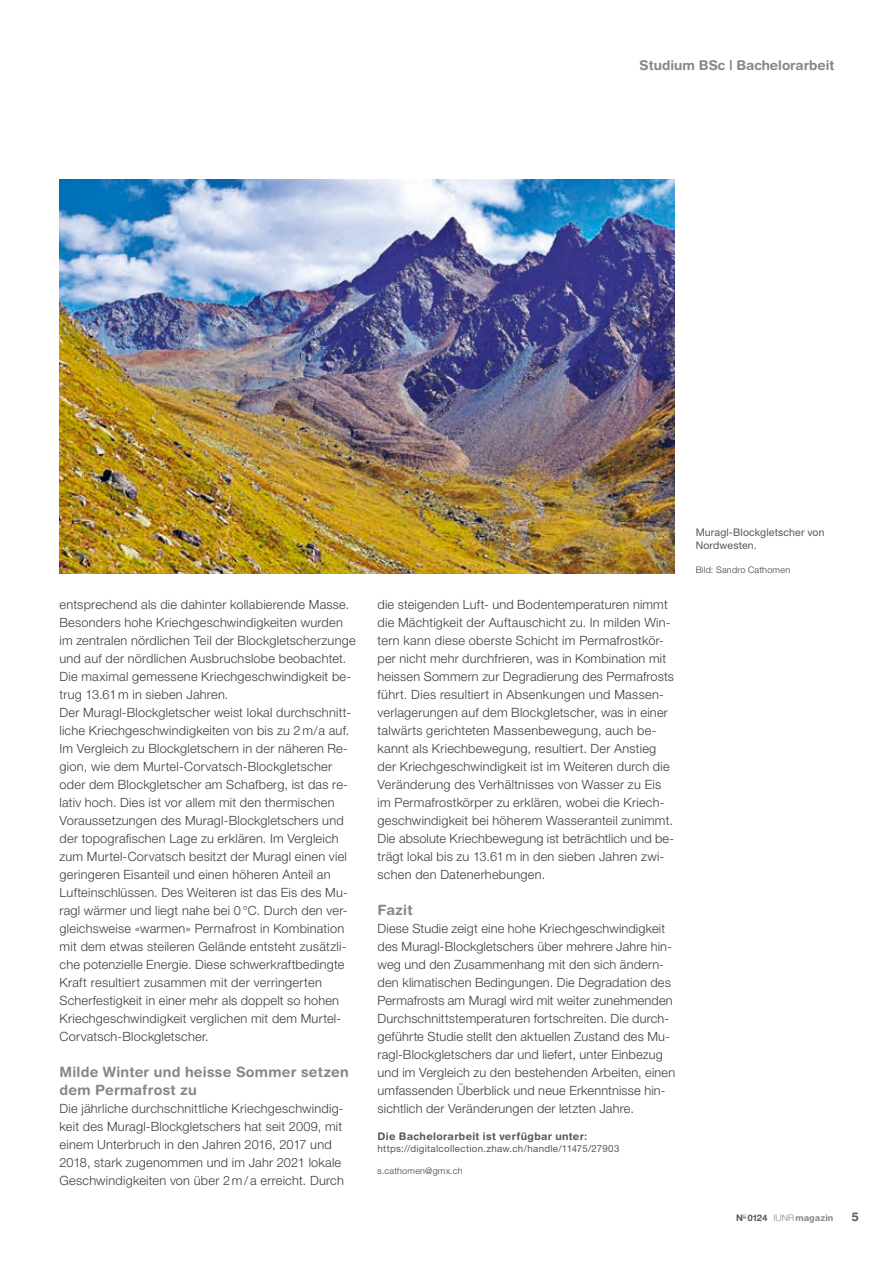
<style>
.page{position:relative;width:893px;height:1263px;background:#fff}
.page>*{position:absolute;margin:0;border:0;box-sizing:border-box;transform-origin:0 0}
.t1{font:700 14.25px/18px "Helvetica Rounded LT Std";letter-spacing:.015em;color:#878787}
.t2{font:700 13.5px "Helvetica Rounded LT Std";color:#878787}
.t3{font:300 12.75px/18px "Helvetica Neue LT Pro";letter-spacing:.015em;color:#3d3d3c}
.t4{font:700 12px "Helvetica Rounded LT Std";color:#575756}
.t5{font:700 10.5px "Helvetica Rounded LT Std";letter-spacing:.03em;color:#575756}
.t6{font:10.5px/12.8px "Helvetica Neue LT Pro";letter-spacing:.01em;color:#575756}
.t7{font:9.75px "Helvetica Neue LT Pro";letter-spacing:.03em;color:#575756}
.t8{font:300 9px "Helvetica Neue LT Pro";letter-spacing:.03em;color:#3d3d3c}
.t9{font:700 9px "Helvetica Rounded LT Std";letter-spacing:.005em;color:#878787}
.s1{color:#575756}
.s2{font-family:"Helvetica Neue LT Pro";font-weight:300}
</style>
<div class="page">
<img style="left:60px;top:179px;width:614px;height:394px">
<p class="t2" style="left:640px;top:57px;width:196px">Studium BSc | Bachelorarbeit</p>
<p class="t3" style="left:60px;top:595px;width:298px">entsprechend als die dahinter kollabierende Masse.<br>Besonders hohe Kriechgeschwindigkeiten wurden im zentralen nördlichen Teil der Blockgletscherzunge und auf der nördlichen Ausbruchslobe beobachtet.<br>Die maximal gemessene Kriechgeschwindigkeit be&shy;trug 13.61m in sieben Jahren.<br>Der Muragl-Blockgletscher weist lokal durchschnitt&shy;liche Kriechgeschwindigkeiten von bis zu 2m/a auf.<br>Im Vergleich zu Blockgletschern in der näheren Re&shy;gion, wie dem Murtel-Corvatsch-Blockgletscher oder dem Blockgletscher am Schafberg, ist das re&shy;lativ hoch. Dies ist vor allem mit den thermischen Voraussetzungen des Muragl-Blockgletschers und der topografischen Lage zu erklären. Im Vergleich zum Murtel-Corvatsch besitzt der Muragl einen viel geringeren Eisanteil und einen höheren Anteil an Lufteinschlüssen. Des Weiteren ist das Eis des Mu&shy;ragl wärmer und liegt nahe bei 0°C. Durch den ver&shy;gleichsweise «warmen» Permafrost in Kombination mit dem etwas steileren Gelände entsteht zusätzli&shy;che potenzielle Energie. Diese schwerkraftbedingte Kraft resultiert zusammen mit der verringerten Scherfestigkeit in einer mehr als doppelt so hohen Kriechgeschwindigkeit verglichen mit dem Murtel-Corvatsch-Blockgletscher.</p>
<p class="t1" style="left:60px;top:1063px;width:291px">Milde Winter und heisse Sommer setzen dem Permafrost zu</p>
<p class="t3" style="left:60px;top:1099px;width:286px">Die jährliche durchschnittliche Kriechgeschwindig&shy;keit des Muragl-Blockgletschers hat seit 2009, mit einem Unterbruch in den Jahren 2016, 2017 und 2018, stark zugenommen und im Jahr 2021 lokale Geschwindigkeiten von über 2m/ a erreicht. Durch</p>
<p class="t3" style="left:378px;top:595px;width:298px">die steigenden Luft- und Bodentemperaturen nimmt die Mächtigkeit der Auftauschicht zu. In milden Win&shy;tern kann diese oberste Schicht im Permafrostkör&shy;per nicht mehr durchfrieren, was in Kombination mit heissen Sommern zur Degradierung des Permafrosts führt. Dies resultiert in Absenkungen und Massen&shy;verlagerungen auf dem Blockgletscher, was in einer talwärts gerichteten Massenbewegung, auch be&shy;kannt als Kriechbewegung, resultiert. Der Anstieg der Kriechgeschwindigkeit ist im Weiteren durch die Veränderung des Verhältnisses von Wasser zu Eis im Permafrostkörper zu erklären, wobei die Kriech&shy;geschwindigkeit bei höherem Wasseranteil zunimmt.<br>Die absolute Kriechbewegung ist beträchtlich und be&shy;trägt lokal bis zu 13.61m in den sieben Jahren zwi&shy;schen den Datenerhebungen.</p>
<p class="t1" style="left:378px;top:901px;width:37px">Fazit</p>
<p class="t3" style="left:378px;top:919px;width:299px">Diese Studie zeigt eine hohe Kriechgeschwindigkeit des Muragl-Blockgletschers über mehrere Jahre hin&shy;weg und den Zusammenhang mit den sich ändern&shy;den klimatischen Bedingungen. Die Degradation des Permafrosts am Muragl wird mit weiter zunehmenden Durchschnittstemperaturen fortschreiten. Die durch&shy;geführte Studie stellt den aktuellen Zustand des Mu&shy;ragl-Blockgletschers dar und liefert, unter Einbezug und im Vergleich zu den bestehenden Arbeiten, einen umfassenden Überblick und neue Erkenntnisse hin&shy;sichtlich der Veränderungen der letzten Jahre.</p>
<p class="t5" style="left:378px;top:1129px;width:211px">Die Bachelorarbeit ist verfügbar unter:</p>
<p class="t7" style="left:378px;top:1143px;width:243px">https://digitalcollection.zhaw.ch/handle/11475/27903</p>
<p class="t8" style="left:378px;top:1165px;width:86px">s.cathomen@gmx.ch</p>
<p class="t6" style="left:696px;top:526px;width:130px">Muragl-Blockgletscher von<br>Nordwesten.</p>
<p class="t8" style="left:696px;top:564px;width:96px">Bild: Sandro Cathomen</p>
<p class="t9" style="left:736px;top:1212px;width:99px"><span class="s1">N</span><sup>o</sup> <span class="s1">0124</span> <span class="s2">IUNR</span>magazin</p>
<p class="t4" style="left:852px;top:1209px;width:9px">5</p>
</div>
